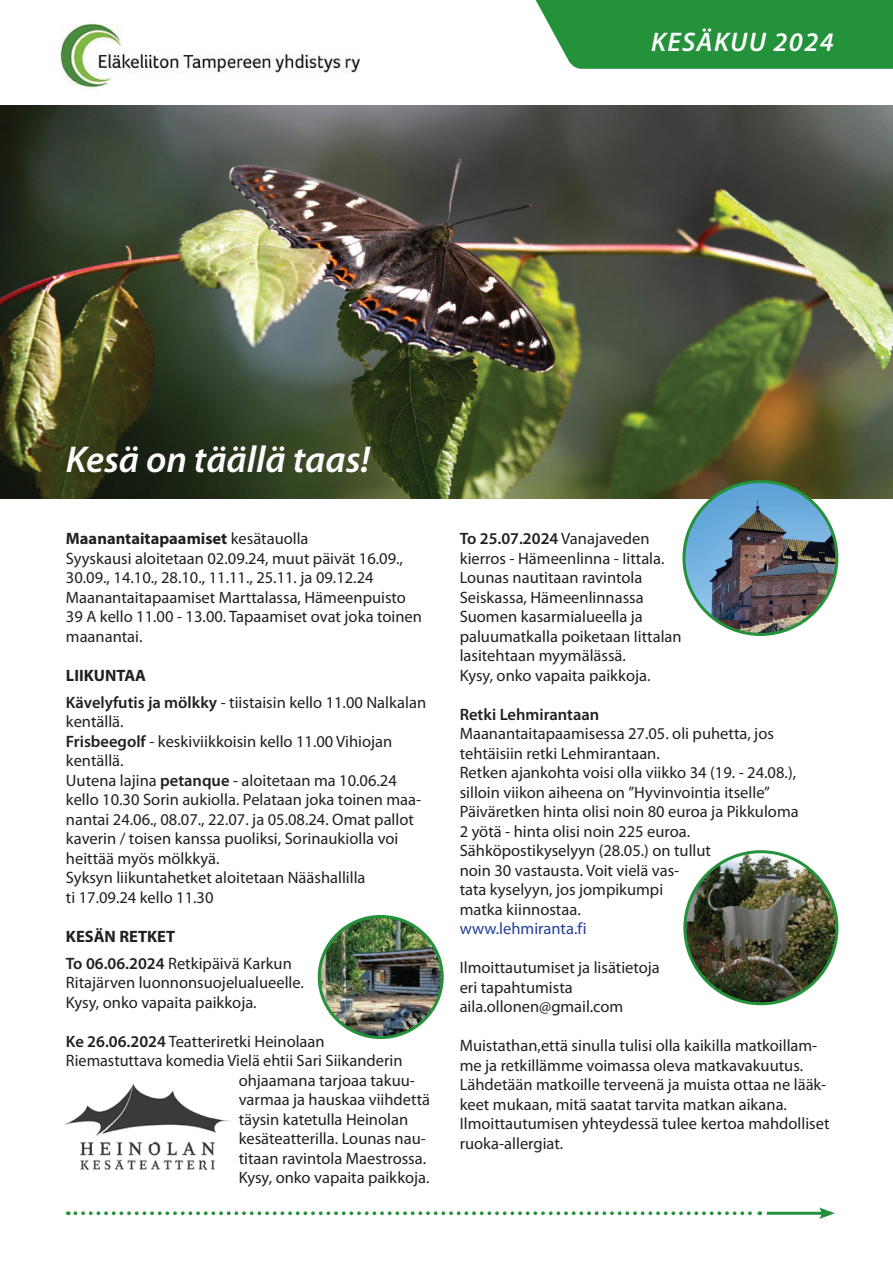
<style>
.page{position:relative;width:893px;height:1263px;background:#fff}
.page>*{position:absolute;margin:0;border:0;box-sizing:border-box;transform-origin:0 0}
.t1{font:italic 600 37.5px "Myriad Pro";color:#fff}
.t2{font:italic 600 27px "Myriad Pro";letter-spacing:.05em;color:#fff}
.t3{font:16.5px/19.5px "Myriad Pro";color:#231f20}
.t4{font:600 16.5px "Myriad Pro";color:#231f20}
.t5{font:16.5px "Myriad Pro";color:#223f99}
.s1{font-weight:700}
.s2{font-weight:600}
</style>
<div class="page">
<svg style="left:535px;top:0;width:358px;height:69px;background:#309846"></svg>
<img style="left:60px;top:24px;width:300px;height:65px">
<svg style="left:75px;top:1211px;width:685px;height:4px"></svg>
<hr style="left:767px;top:1212px;width:57px;height:3px;background:#24923b">
<svg style="left:819px;top:1207px;width:16px;height:12px"></svg>
<img style="left:0;top:105px;width:893px;height:393px">
<img style="left:63px;top:1083px;width:168px;height:86px">
<img style="left:319px;top:916px;width:123px;height:121px">
<div style="left:318px;top:915px;width:126px;height:124px;border:3px solid #24923b;border-radius:50%"></div>
<img style="left:684px;top:482px;width:153px;height:152px;border-radius:76px">
<div style="left:682px;top:480px;width:156px;height:156px;border:3px solid #24923b;border-radius:50%"></div>
<img style="left:685px;top:852px;width:152px;height:152px;border-radius:76px">
<div style="left:683px;top:850px;width:155px;height:155px;border:3px solid #24923b;border-radius:50%"></div>
<h2 class="t2" style="left:651px;top:25px;width:184px">KESÄKUU 2024</h2>
<h1 class="t1" style="left:66px;top:435px;width:306px">Kesä on täällä taas!</h1>
<p class="t3" style="left:66px;top:529px;width:358px"><span class="s1">Maanantaitapaamiset</span> kesätauolla<br>Syyskausi aloitetaan 02.09.24, muut päivät 16.09., 30.09., 14.10., 28.10., 11.11., 25.11. ja 09.12.24<br>Maanantaitapaamiset Marttalassa, Hämeenpuisto 39 A kello 11.00 - 13.00. Tapaamiset ovat joka toinen maanantai.</p>
<p class="t3" style="left:66px;top:661px;width:362px;line-height:27px"><span class="s1">LIIKUNTAA<br></span><span class="s2">Kävelyfutis ja mölkky</span> - tiistaisin kello 11.00 Nalkalan</p>
<p class="t3" style="left:66px;top:712px;width:357px">kentällä.<br><span class="s2">Frisbeegolf</span> - keskiviikkoisin kello 11.00 Vihiojan kentällä.<br>Uutena lajina <span class="s2">petanque</span> - aloitetaan ma 10.06.24 kello 10.30 Sorin aukiolla. Pelataan joka toinen maa&shy;nantai 24.06., 08.07., 22.07. ja 05.08.24. Omat pallot kaverin / toisen kanssa puoliksi, Sorinaukiolla voi heittää myös mölkkyä.<br>Syksyn liikuntahetket aloitetaan Nääshallilla<br>ti 17.09.24 kello 11.30</p>
<p class="t3" style="left:66px;top:922px;width:227px;line-height:27px"><span class="s1">KESÄN RETKET<br></span><span class="s2">To 06.06.2024</span> Retkipäivä Karkun</p>
<p class="t3" style="left:66px;top:973px;width:240px">Ritajärven luonnonsuojelualueelle.<br>Kysy, onko vapaita paikkoja.</p>
<p class="t3" style="left:66px;top:1031px;width:260px"><span class="s2">Ke 26.06.2024</span> Teatteriretki Heinolaan</p>
<p class="t3" style="left:66px;top:1051px;width:338px">Riemastuttava komedia Vielä ehtii Sari Siikanderin</p>
<p class="t3" style="left:239px;top:1070px;width:178px">ohjaamana tarjoaa takuu-</p>
<p class="t3" style="left:239px;top:1090px;width:193px">varmaa ja hauskaa viihdettä</p>
<p class="t3" style="left:239px;top:1109px;width:171px">täysin katetulla Heinolan</p>
<p class="t3" style="left:239px;top:1129px;width:189px">kesäteatterilla. Lounas nau-</p>
<p class="t3" style="left:239px;top:1148px;width:189px">titaan ravintola Maestrossa.</p>
<p class="t3" style="left:239px;top:1168px;width:192px">Kysy, onko vapaita paikkoja.</p>
<p class="t3" style="left:460px;top:529px;width:223px"><span class="s2">To 25.07.2024</span> Vanajaveden kierros - Hämeenlinna - Iittala.<br>Lounas nautitaan ravintola<br>Seiskassa, Hämeenlinnassa<br>Suomen kasarmialueella ja paluumatkalla poiketaan Iittalan lasitehtaan myymälässä.<br>Kysy, onko vapaita paikkoja.</p>
<p class="t4" style="left:460px;top:704px;width:141px">Retki Lehmirantaan</p>
<p class="t3" style="left:460px;top:724px;width:341px">Maanantaitapaamisessa 27.05. oli puhetta, jos tehtäisiin retki Lehmirantaan.<br>Retken ajankohta voisi olla viikko 34 (19. - 24.08.), silloin viikon aiheena on ”Hyvinvointia itselle” Päiväretken hinta olisi noin 80 euroa ja Pikkuloma 2 yötä - hinta olisi noin 225 euroa.<br>Sähköpostikyselyyn (28.05.) on tullut<br>noin 30 vastausta. Voit vielä vas-<br>tata kyselyyn, jos jompikumpi<br>matka kiinnostaa.</p>
<p class="t5" style="left:460px;top:919px;width:129px">www.lehmiranta.fi</p>
<p class="t3" style="left:460px;top:958px;width:202px">Ilmoittautumiset ja lisätietoja eri tapahtumista aila.ollonen@gmail.com</p>
<p class="t3" style="left:460px;top:1036px;width:371px">Muistathan,että sinulla tulisi olla kaikilla matkoillam&shy;me ja retkillämme voimassa oleva matkavakuutus.<br>Lähdetään matkoille terveenä ja muista ottaa ne lääk&shy;keet mukaan, mitä saatat tarvita matkan aikana.<br>Ilmoittautumisen yhteydessä tulee kertoa mahdolliset ruoka-allergiat.</p>
</div>
